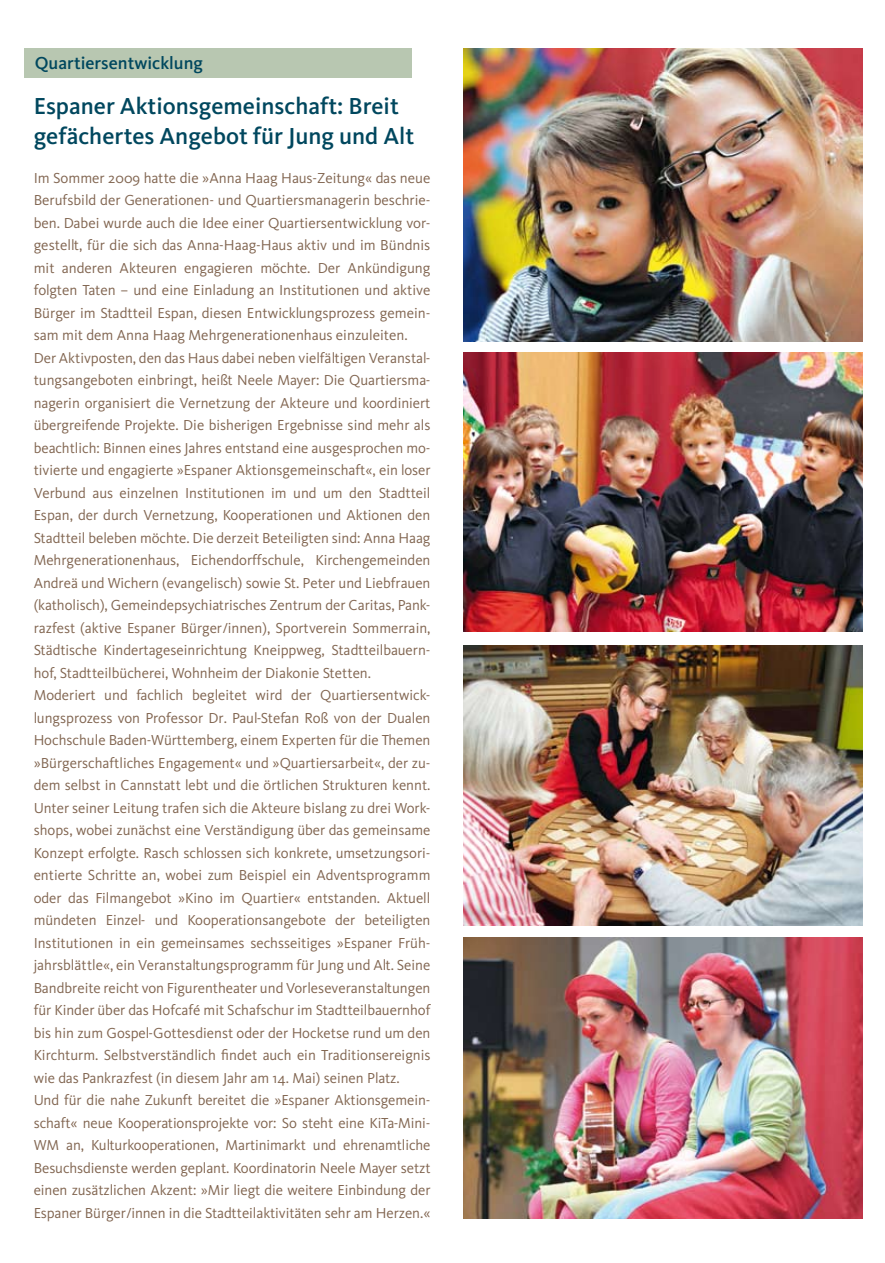
<style>
.page{position:relative;width:885px;height:1263px;background:#fff}
.page>*{position:absolute;margin:0;border:0;box-sizing:border-box;transform-origin:0 0}
.t1{font:500 24px/30px "Kievit";color:#00475e}
.t2{font:500 18px "Kievit";color:#00475e}
.t3{font:15px/22.5px "Kievit";color:#816550}
</style>
<div class="page">
<div style="left:24px;top:48px;width:387px;height:29px;background:#b8c7b1"></div>
<img style="left:463px;top:48px;width:399px;height:293px">
<img style="left:463px;top:353px;width:399px;height:279px">
<img style="left:463px;top:938px;width:399px;height:280px">
<img style="left:463px;top:645px;width:399px;height:281px">
<p class="t2" style="left:35px;top:52px;width:170px">Quartiersentwicklung</p>
<h1 class="t1" style="left:34px;top:91px;width:382px">Espaner Aktionsgemeinschaft: Breit gefächertes Angebot für Jung und Alt</h1>
<p class="t3" style="left:34px;top:166px;width:398px">Im Sommer 2009 hatte die »Anna Haag Haus-Zeitung« das neue Berufsbild der Generationen- und Quartiersmanagerin beschrie&shy;ben. Dabei wurde auch die Idee einer Quartiersentwicklung vor&shy;gestellt, für die sich das Anna-Haag-Haus aktiv und im Bündnis mit anderen Akteuren engagieren möchte. Der Ankündigung folgten Taten – und eine Einladung an Institutionen und aktive Bürger im Stadtteil Espan, diesen Entwicklungsprozess gemein&shy;sam mit dem Anna Haag Mehrgenerationenhaus einzuleiten.<br>Der Aktivposten, den das Haus dabei neben vielfältigen Veranstal&shy;tungsangeboten einbringt, heißt Neele Mayer: Die Quartiersma&shy;nagerin organisiert die Vernetzung der Akteure und koordiniert übergreifende Projekte. Die bisherigen Ergebnisse sind mehr als beachtlich: Binnen eines Jahres entstand eine ausgesprochen mo&shy;tivierte und engagierte »Espaner Aktionsgemeinschaft«, ein loser Verbund aus einzelnen Institutionen im und um den Stadtteil Espan, der durch Vernetzung, Kooperationen und Aktionen den Stadtteil beleben möchte. Die derzeit Beteiligten sind: Anna Haag Mehrgenerationenhaus, Eichendorffschule, Kirchengemeinden Andreä und Wichern (evangelisch) sowie St. Peter und Liebfrauen (katholisch), Gemeindepsychiatrisches Zentrum der Caritas, Pank&shy;razfest (aktive Espaner Bürger/innen), Sportverein Sommerrain, Städtische Kindertageseinrichtung Kneippweg, Stadtteilbauern&shy;hof, Stadtteilbücherei, Wohnheim der Diakonie Stetten.<br>Moderiert und fachlich begleitet wird der Quartiersentwick&shy;lungsprozess von Professor Dr. Paul-Stefan Roß von der Dualen Hochschule Baden-Württemberg, einem Experten für die Themen »Bürgerschaftliches Engagement« und »Quartiersarbeit«, der zu&shy;dem selbst in Cannstatt lebt und die örtlichen Strukturen kennt.<br>Unter seiner Leitung trafen sich die Akteure bislang zu drei Work&shy;shops, wobei zunächst eine Verständigung über das gemeinsame Konzept erfolgte. Rasch schlossen sich konkrete, umsetzungsori&shy;entierte Schritte an, wobei zum Beispiel ein Adventsprogramm oder das Filmangebot »Kino im Quartier« entstanden. Aktuell mündeten Einzel- und Kooperationsangebote der beteiligten Institutionen in ein gemeinsames sechsseitiges »Espaner Früh&shy;jahrsblättle«, ein Veranstaltungsprogramm für Jung und Alt. Seine Bandbreite reicht von Figurentheater und Vorleseveranstaltungen für Kinder über das Hofcafé mit Schafschur im Stadtteilbauernhof bis hin zum Gospel-Gottesdienst oder der Hocketse rund um den Kirchturm. Selbstverständlich findet auch ein Traditionsereignis wie das Pankrazfest (in diesem Jahr am 14. Mai) seinen Platz.<br>Und für die nahe Zukunft bereitet die »Espaner Aktionsgemein&shy;schaft« neue Kooperationsprojekte vor: So steht eine KiTa-Mini-WM an, Kulturkooperationen, Martinimarkt und ehrenamtliche Besuchsdienste werden geplant. Koordinatorin Neele Mayer setzt einen zusätzlichen Akzent: »Mir liegt die weitere Einbindung der Espaner Bürger/innen in die Stadtteilaktivitäten sehr am Herzen.«</p>
</div>
